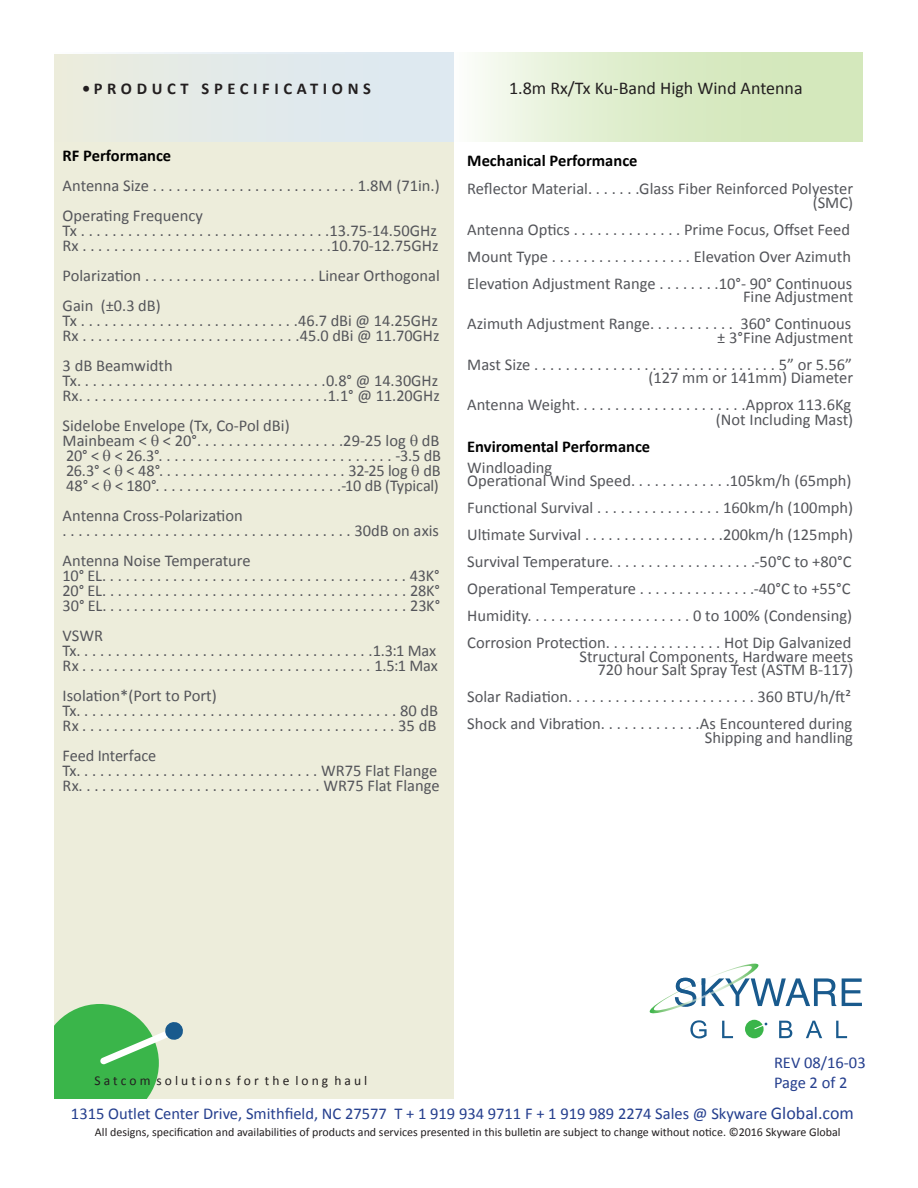
<style>
.page{position:relative;width:918px;height:1188px;background:#fff}
.page>*{position:absolute;margin:0;border:0;box-sizing:border-box;transform-origin:0 0}
.t1{font:18px "Calibri";color:#231f20}
.t2{font:16.5px/13.5px "Calibri";color:#54555a;text-align:right}
.t3{font:16.5px/19.8px "Calibri";color:#253f8e}
.t4{font:700 16.5px "Calibri";color:#000}
.t5{font:700 16.5px "Calibri";letter-spacing:.28em;color:#231f20}
.t6{font:13.5px "Calibri";color:#231f20}
.t7{font:12px "Calibri";color:#231f20}
.s1{font-size:18px}
</style>
<div class="page">
<div style="left:54px;top:54px;width:400px;height:1044px;background:#ededdb"></div>
<div style="left:454px;top:52px;width:409px;height:90px;background:linear-gradient(to right,#f3f9ed,#cce3af)"></div>
<div style="left:54px;top:52px;width:400px;height:90px;background:linear-gradient(to right,#eaecde,#dbe8f4)"></div>
<svg style="left:649px;top:964px;width:213px;height:50px"></svg>
<svg style="left:690px;top:1020px;width:157px;height:18px"></svg>
<svg style="left:54px;top:1004px;width:129px;height:94px"></svg>
<p class="t5" style="left:82px;top:78px;width:290px">• PRODUCT SPECIFICATIONS</p>
<p class="t1" style="left:509px;top:76px;width:295px">1.8m Rx/Tx Ku-Band High Wind Antenna</p>
<p class="t4" style="left:63px;top:145px;width:110px">RF Performance</p>
<p class="t2" style="left:63px;top:179px;width:379px">Antenna Size . . . . . . . . . . . . . . . . . . . . . . . . . . 1.8M (71in.)</p>
<p class="t2" style="left:63px;top:209px;width:142px">Operating Frequency</p>
<p class="t2" style="left:63px;top:224px;width:376px">Tx . . . . . . . . . . . . . . . . . . . . . . . . . . . . . . . .13.75-14.50GHz</p>
<p class="t2" style="left:63px;top:239px;width:377px">Rx . . . . . . . . . . . . . . . . . . . . . . . . . . . . . . . .10.70-12.75GHz</p>
<p class="t2" style="left:63px;top:269px;width:379px">Polarization . . . . . . . . . . . . . . . . . . . . . . Linear Orthogonal</p>
<p class="t2" style="left:63px;top:299px;width:100px">Gain (±0.3 dB)</p>
<p class="t2" style="left:63px;top:314px;width:377px">Tx . . . . . . . . . . . . . . . . . . . . . . . . . . . .46.7 dBi @ 14.25GHz</p>
<p class="t2" style="left:63px;top:329px;width:378px">Rx . . . . . . . . . . . . . . . . . . . . . . . . . . . .45.0 dBi @ 11.70GHz</p>
<p class="t2" style="left:63px;top:359px;width:112px">3 dB Beamwidth</p>
<p class="t2" style="left:63px;top:374px;width:377px">Tx. . . . . . . . . . . . . . . . . . . . . . . . . . . . . . . .0.8° @ 14.30GHz</p>
<p class="t2" style="left:63px;top:389px;width:379px">Rx. . . . . . . . . . . . . . . . . . . . . . . . . . . . . . . .1.1° @ 11.20GHz</p>
<p class="t2" style="left:63px;top:419px;width:229px">Sidelobe Envelope (Tx, Co-Pol dBi)</p>
<p class="t2" style="left:63px;top:434px;width:378px">Mainbeam &lt; ❑ &lt; 20°. . . . . . . . . . . . . . . . . . .29-25 log ❑ dB</p>
<p class="t2" style="left:66px;top:449px;width:376px">20° &lt; ❑ &lt; 26.3°. . . . . . . . . . . . . . . . . . . . . . . . . . . . . . -3.5 dB</p>
<p class="t2" style="left:66px;top:464px;width:376px">26.3° &lt; ❑ &lt; 48°. . . . . . . . . . . . . . . . . . . . . . . . 32-25 log ❑ dB</p>
<p class="t2" style="left:66px;top:479px;width:374px">48° &lt; ❑ &lt; 180°. . . . . . . . . . . . . . . . . . . . . . . .-10 dB (Typical)</p>
<p class="t2" style="left:63px;top:509px;width:182px">Antenna Cross-Polarization</p>
<p class="t2" style="left:63px;top:524px;width:378px">. . . . . . . . . . . . . . . . . . . . . . . . . . . . . . . . . . . . . 30dB on axis</p>
<p class="t2" style="left:63px;top:554px;width:190px">Antenna Noise Temperature</p>
<p class="t2" style="left:63px;top:569px;width:379px">10° EL. . . . . . . . . . . . . . . . . . . . . . . . . . . . . . . . . . . . . . . 43K°</p>
<p class="t2" style="left:63px;top:584px;width:379px">20° EL. . . . . . . . . . . . . . . . . . . . . . . . . . . . . . . . . . . . . . . 28K°</p>
<p class="t2" style="left:63px;top:599px;width:379px">30° EL. . . . . . . . . . . . . . . . . . . . . . . . . . . . . . . . . . . . . . . 23K°</p>
<p class="t2" style="left:63px;top:629px;width:42px">VSWR</p>
<p class="t2" style="left:63px;top:644px;width:375px">Tx. . . . . . . . . . . . . . . . . . . . . . . . . . . . . . . . . . . . . .1.3:1 Max</p>
<p class="t2" style="left:63px;top:659px;width:377px">Rx . . . . . . . . . . . . . . . . . . . . . . . . . . . . . . . . . . . . . 1.5:1 Max</p>
<p class="t2" style="left:63px;top:689px;width:156px">Isolation*(Port to Port)</p>
<p class="t2" style="left:63px;top:704px;width:377px">Tx. . . . . . . . . . . . . . . . . . . . . . . . . . . . . . . . . . . . . . . . . 80 dB</p>
<p class="t2" style="left:63px;top:719px;width:375px">Rx . . . . . . . . . . . . . . . . . . . . . . . . . . . . . . . . . . . . . . . . 35 dB</p>
<p class="t2" style="left:63px;top:749px;width:95px">Feed Interface</p>
<p class="t2" style="left:63px;top:764px;width:376px">Tx. . . . . . . . . . . . . . . . . . . . . . . . . . . . . . . WR75 Flat Flange</p>
<p class="t2" style="left:63px;top:779px;width:379px">Rx. . . . . . . . . . . . . . . . . . . . . . . . . . . . . . . WR75 Flat Flange</p>
<p class="t4" style="left:467px;top:150px;width:172px">Mechanical Performance</p>
<p class="t2" style="left:467px;top:182px;width:387px">Reflector Material. . . . . . .Glass Fiber Reinforced Polyester</p>
<p class="t2" style="left:813px;top:196px;width:42px">(SMC)</p>
<p class="t2" style="left:467px;top:223px;width:384px">Antenna Optics . . . . . . . . . . . . . . Prime Focus, Offset Feed</p>
<p class="t2" style="left:467px;top:250px;width:385px">Mount Type . . . . . . . . . . . . . . . . . . Elevation Over Azimuth</p>
<p class="t2" style="left:467px;top:277px;width:387px">Elevation Adjustment Range . . . . . . . .10°- 90° Continuous</p>
<p class="t2" style="left:743px;top:290px;width:112px">Fine Adjustment</p>
<p class="t2" style="left:467px;top:317px;width:386px">Azimuth Adjustment Range. . . . . . . . . . . 360° Continuous</p>
<p class="t2" style="left:717px;top:331px;width:137px">± 3°Fine Adjustment</p>
<p class="t2" style="left:467px;top:358px;width:386px">Mast Size . . . . . . . . . . . . . . . . . . . . . . . . . . . . . . . 5” or 5.56”</p>
<p class="t2" style="left:648px;top:371px;width:206px">(127 mm or 141mm) Diameter</p>
<p class="t2" style="left:467px;top:398px;width:386px">Antenna Weight. . . . . . . . . . . . . . . . . . . . . .Approx 113.6Kg</p>
<p class="t2" style="left:716px;top:413px;width:139px">(Not Including Mast)</p>
<p class="t4" style="left:467px;top:436px;width:184px">Enviromental Performance</p>
<p class="t2" style="left:467px;top:460px;width:87px">Windloading</p>
<p class="t2" style="left:467px;top:474px;width:386px">Operational Wind Speed. . . . . . . . . . . . .105km/h (65mph)</p>
<p class="t2" style="left:467px;top:501px;width:387px">Functional Survival . . . . . . . . . . . . . . . . 160km/h (100mph)</p>
<p class="t2" style="left:467px;top:528px;width:387px">Ultimate Survival . . . . . . . . . . . . . . . . . .200km/h (125mph)</p>
<p class="t2" style="left:467px;top:555px;width:386px">Survival Temperature. . . . . . . . . . . . . . . . . . .-50°C to +80°C</p>
<p class="t2" style="left:467px;top:582px;width:385px">Operational Temperature . . . . . . . . . . . . . . .-40°C to +55°C</p>
<p class="t2" style="left:467px;top:609px;width:386px">Humidity. . . . . . . . . . . . . . . . . . . . . 0 to 100% (Condensing)</p>
<p class="t2" style="left:467px;top:636px;width:386px">Corrosion Protection. . . . . . . . . . . . . . . Hot Dip Galvanized</p>
<p class="t2" style="left:580px;top:649px;width:275px">Structural Components, Hardware meets<br>720 hour Salt Spray Test (ASTM B-117)</p>
<p class="t2" style="left:467px;top:690px;width:385px">Solar Radiation. . . . . . . . . . . . . . . . . . . . . . . . 360 BTU/h/ft2</p>
<p class="t2" style="left:467px;top:717px;width:386px">Shock and Vibration. . . . . . . . . . . . .As Encountered during</p>
<p class="t2" style="left:705px;top:730px;width:150px">Shipping and handling</p>
<p class="t6" style="left:94px;top:1072px;width:274px">S a t c o m s o l u t i o n s f o r t h e l o n g h a u l</p>
<p class="t3" style="left:774px;top:1053px;width:93px">REV 08/16-03<br>Page 2 of 2</p>
<p class="t3" style="left:71px;top:1104px;width:785px">1315 Outlet Center Drive, Smithfield, NC 27577 T + 1 919 934 9711 F + 1 919 989 2274 Sales @ Skyware <span class="s1">Global.com</span></p>
<p class="t7" style="left:95px;top:1124px;width:747px">All designs, specification and availabilities of products and services presented in this bulletin are subject to change without notice. ©2016 Skyware Global</p>
</div>
